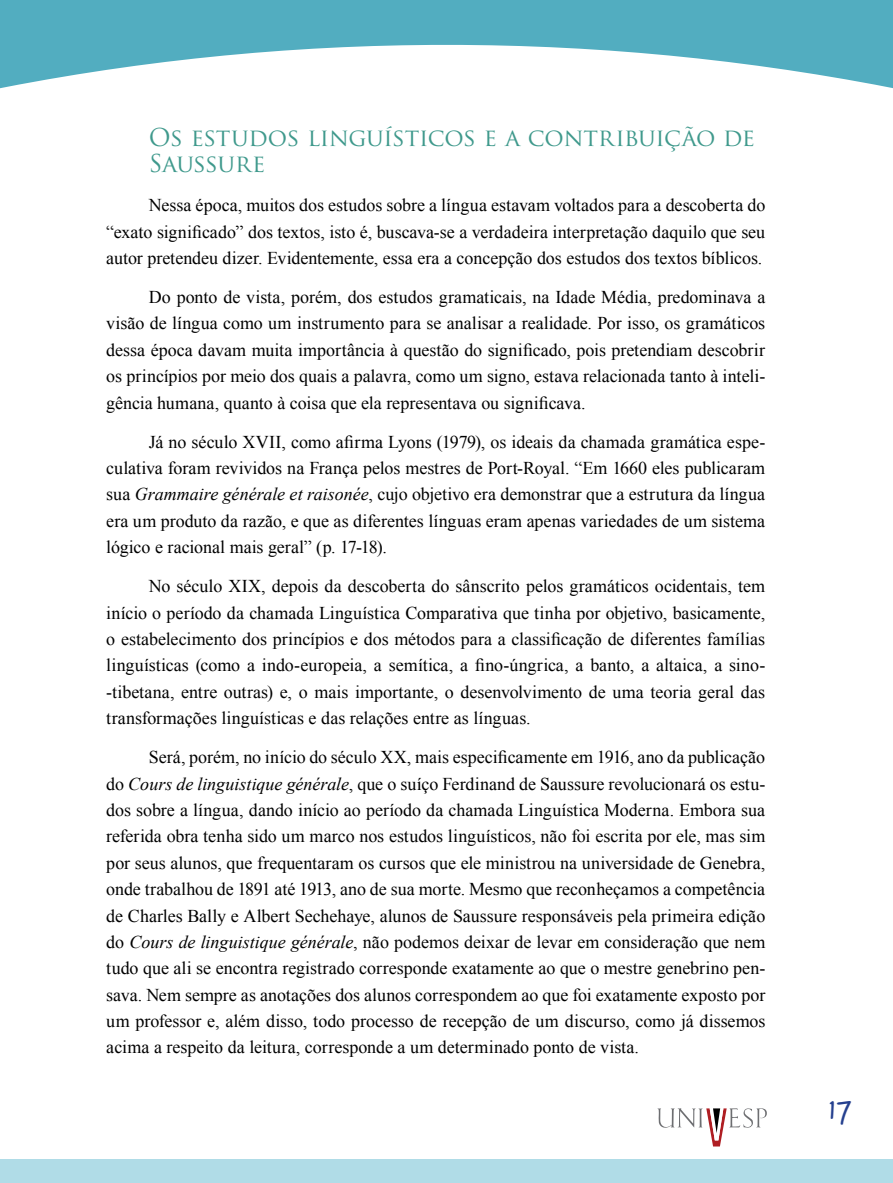
<style>
.page{position:relative;width:893px;height:1183px;background:#fff}
.page>*{position:absolute;margin:0;border:0;box-sizing:border-box;transform-origin:0 0}
.t1{font:700 30px "Bruno JB Std";color:#25408f}
.t2{font:24px/26.4px "Trajan Pro";letter-spacing:-.015em;color:#3f998c}
.t3{font:18px/26.4px "Times New Roman";color:#000;text-align:justify}
.s1{font-style:italic}
</style>
<div class="page">
<svg style="left:657px;top:1108px;width:110px;height:38px"></svg>
<svg style="left:0;top:0;width:893px;height:89px;fill:#52adc0"></svg>
<div style="left:0;top:1158px;width:893px;height:24px;background:#b0dce7"></div>
<h2 class="t2" style="left:149px;top:123px;width:608px">OS ESTUDOS LINGUÍSTICOS E A CONTRIBUIÇÃO DE<br>SAUSSURE</h2>
<p class="t3" style="left:106px;top:192px;width:660px;text-indent:43px">Nessa época, muitos dos estudos sobre a língua estavam voltados para a descoberta do “exato significado” dos textos, isto é, buscava-se a verdadeira interpretação daquilo que seu autor pretendeu dizer. Evidentemente, essa era a concepção dos estudos dos textos bíblicos.</p>
<p class="t3" style="left:106px;top:283px;width:661px;text-indent:43px">Do ponto de vista, porém, dos estudos gramaticais, na Idade Média, predominava a visão de língua como um instrumento para se analisar a realidade. Por isso, os gramáticos dessa época davam muita importância à questão do significado, pois pretendiam descobrir os princípios por meio dos quais a palavra, como um signo, estava relacionada tanto à inteli&shy;gência humana, quanto à coisa que ela representava ou significava.</p>
<p class="t3" style="left:106px;top:428px;width:661px;text-indent:43px">Já no século XVII, como afirma Lyons (1979), os ideais da chamada gramática espe&shy;culativa foram revividos na França pelos mestres de Port-Royal. “Em 1660 eles publicaram sua <span class="s1">Grammaire générale et raisonée</span>, cujo objetivo era demonstrar que a estrutura da língua era um produto da razão, e que as diferentes línguas eram apenas variedades de um sistema lógico e racional mais geral” (p. 17-18).</p>
<p class="t3" style="left:106px;top:572px;width:661px;text-indent:43px">No século XIX, depois da descoberta do sânscrito pelos gramáticos ocidentais, tem início o período da chamada Linguística Comparativa que tinha por objetivo, basicamente, o estabelecimento dos princípios e dos métodos para a classificação de diferentes famílias linguísticas (como a indo-europeia, a semítica, a fino-úngrica, a banto, a altaica, a sino--tibetana, entre outras) e, o mais importante, o desenvolvimento de uma teoria geral das transformações linguísticas e das relações entre as línguas.</p>
<p class="t3" style="left:106px;top:743px;width:661px;text-indent:43px">Será, porém, no início do século XX, mais especificamente em 1916, ano da publicação do <span class="s1">Cours de linguistique générale</span>, que o suíço Ferdinand de Saussure revolucionará os estu&shy;dos sobre a língua, dando início ao período da chamada Linguística Moderna. Embora sua referida obra tenha sido um marco nos estudos linguísticos, não foi escrita por ele, mas sim por seus alunos, que frequentaram os cursos que ele ministrou na universidade de Genebra, onde trabalhou de 1891 até 1913, ano de sua morte. Mesmo que reconheçamos a competência de Charles Bally e Albert Sechehaye, alunos de Saussure responsáveis pela primeira edição do <span class="s1">Cours de linguistique générale</span>, não podemos deixar de levar em consideração que nem tudo que ali se encontra registrado corresponde exatamente ao que o mestre genebrino pen&shy;sava. Nem sempre as anotações dos alunos correspondem ao que foi exatamente exposto por um professor e, além disso, todo processo de recepção de um discurso, como já dissemos acima a respeito da leitura, corresponde a um determinado ponto de vista.</p>
<h1 class="t1" style="left:827px;top:1089px;width:26px">17</h1>
</div>
